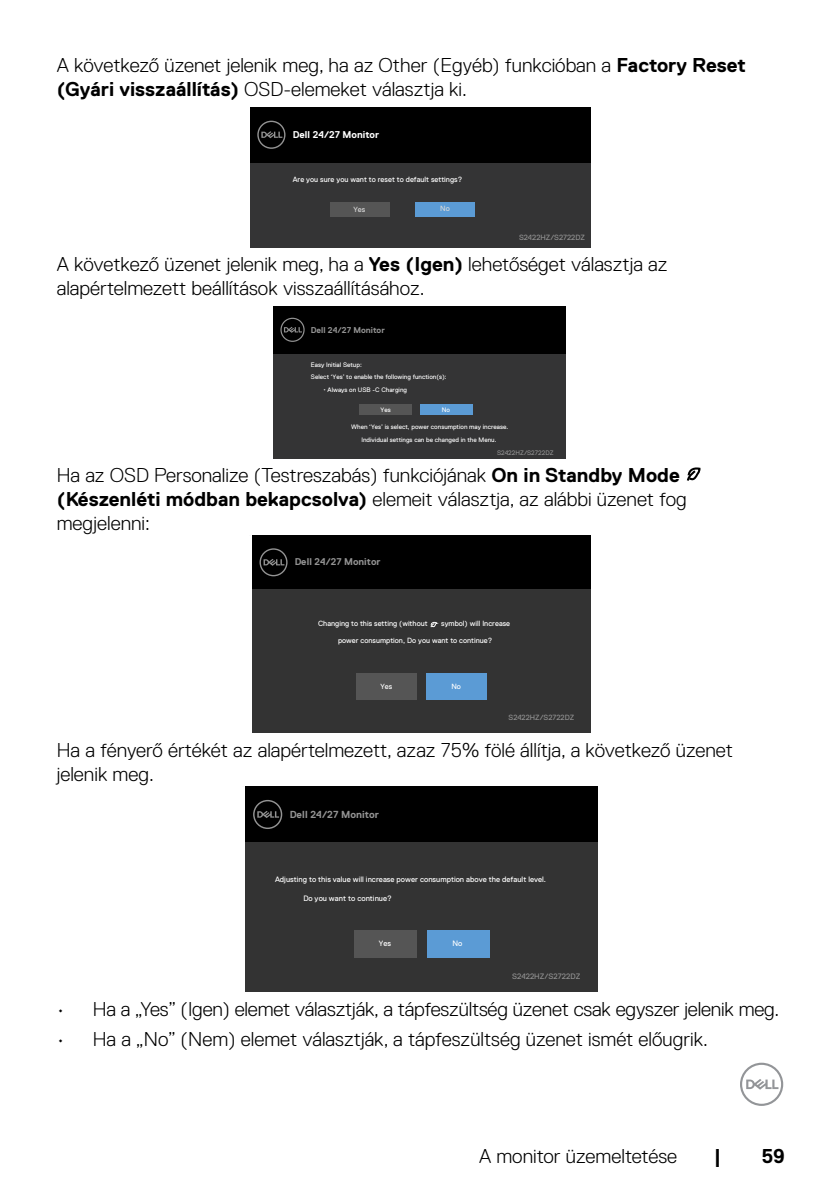
<style>
.page{position:relative;width:840px;height:1191px;background:#fff}
.page>*{position:absolute;margin:0;border:0;box-sizing:border-box;transform-origin:0 0}
.t1{font:300 20px/24px "Dell Replica";color:#000}
.t2{font:700 20px "Dell Replica";color:#000}
.t3{font:700 10.2px "Dell Replica";color:#939393}
.t4{font:700 9.8px "Dell Replica";color:#fff}
.t5{font:700 9.8px "Dell Replica";color:#939393}
.t6{font:700 8.4px "Dell Replica";color:#939393}
.t7{font:7.8px "Dell Replica";color:#fff}
.t8{font:7.8px "Dell Replica";color:#939393}
.t9{font:7.6px/16.2px "Dell Replica";color:#fff}
.t10{font:7.6px "Dell Replica";color:#939393}
.t11{font:7.6px "Dell Replica";color:#d9d9d9}
.t12{font:6.4px/12.6px "Dell Replica";color:#fff}
.t13{font:6.4px "Dell Replica";color:#939393}
.s1{font-weight:700}
.s2{font-size:6.2px}
</style>
<div class="page">
<svg style="left:740px;top:1062px;width:42px;height:44px"></svg>
<div style="left:249px;top:163px;width:341px;height:84px;background:#343435"></div>
<div style="left:249px;top:107px;width:341px;height:56px;background:#000"></div>
<svg style="left:257px;top:121px;width:28px;height:28px"></svg>
<div style="left:415px;top:202px;width:59px;height:14px;background:#5b9bd5"></div>
<div style="left:329px;top:202px;width:60px;height:14px;background:#555"></div>
<div style="left:274px;top:306px;width:291px;height:48px;background:#000"></div>
<svg style="left:280px;top:318px;width:24px;height:24px"></svg>
<div style="left:274px;top:354px;width:291px;height:104px;background:#343435"></div>
<div style="left:359px;top:404px;width:52px;height:11px;background:#555"></div>
<div style="left:420px;top:404px;width:52px;height:11px;background:#5b9bd5"></div>
<svg style="left:686px;top:467px;width:15px;height:14px"></svg>
<div style="left:252px;top:588px;width:338px;height:145px;background:#333"></div>
<div style="left:252px;top:535px;width:338px;height:53px;background:#000"></div>
<svg style="left:259px;top:548px;width:28px;height:28px"></svg>
<div style="left:426px;top:673px;width:60px;height:27px;background:#5b9bd5"></div>
<div style="left:356px;top:673px;width:60px;height:27px;background:#555"></div>
<svg style="left:430px;top:622px;width:7px;height:6px"></svg>
<div style="left:245px;top:841px;width:352px;height:151px;background:#333"></div>
<div style="left:245px;top:786px;width:352px;height:55px;background:#000"></div>
<svg style="left:253px;top:800px;width:29px;height:29px"></svg>
<div style="left:426px;top:930px;width:63px;height:27px;background:#5b9bd5"></div>
<div style="left:353px;top:930px;width:63px;height:27px;background:#555"></div>
<p class="t1" style="left:57px;top:53px;width:690px">A következő üzenet jelenik meg, ha az Other (Egyéb) funkcióban a <span class="s1">Factory Reset (Gyári visszaállítás)</span> OSD-elemeket választja ki.</p>
<p class="t4" style="left:292px;top:129px;width:88px">Dell 24/27 Monitor</p>
<p class="t9" style="left:292px;top:171px;width:171px">Are you sure you want to reset to default settings?</p>
<p class="t11" style="left:353px;top:205px;width:13px">Yes</p>
<p class="t11" style="left:440px;top:204px;width:11px">No</p>
<p class="t10" style="left:518px;top:234px;width:67px">S2422HZ/S2722DZ</p>
<p class="t1" style="left:57px;top:252px;width:612px">A következő üzenet jelenik meg, ha a <span class="s1">Yes (Igen)</span> lehetőséget választja az alapértelmezett beállítások visszaállításához.</p>
<p class="t6" style="left:311px;top:325px;width:75px">Dell 24/27 Monitor</p>
<p class="t12" style="left:311px;top:358px;width:137px">Easy Initial Setup:<br>Select ‘Yes’ to enable the following function(s):</p>
<p class="t12" style="left:323px;top:383px;width:85px"><span class="s2">•</span> Always on USB -C Charging</p>
<p class="t12" style="left:380px;top:403px;width:12px">Yes</p>
<p class="t12" style="left:441px;top:403px;width:10px">No</p>
<p class="t13" style="left:497px;top:449px;width:58px">S2422HZ/S2722DZ</p>
<p class="t12" style="left:351px;top:421px;width:159px;text-align:center">When ‘Yes’ is select, power consumption may increase.<br>Individual settings can be changed in the Menu.</p>
<p class="t1" style="left:57px;top:463px;width:631px">Ha az OSD Personalize (Testreszabás) funkciójának <span class="s1">On in Standby Mode (Készenléti módban bekapcsolva)</span> elemeit választja, az alábbi üzenet fog megjelenni:</p>
<p class="t5" style="left:294px;top:556px;width:87px">Dell 24/27 Monitor</p>
<p class="t9" style="left:318px;top:615px;width:111px">Changing to this setting (without</p>
<p class="t9" style="left:338px;top:615px;width:173px;text-indent:103px">symbol) will Increase power consumption, Do you want to continue?</p>
<p class="t9" style="left:380px;top:678px;width:13px">Yes</p>
<p class="t9" style="left:451px;top:678px;width:11px">No</p>
<p class="t10" style="left:508px;top:713px;width:67px">S2422HZ/S2722DZ</p>
<p class="t1" style="left:57px;top:738px;width:677px">Ha a fényerő értékét az alapértelmezett, azaz 75% fölé állítja, a következő üzenet jelenik meg.</p>
<p class="t3" style="left:289px;top:808px;width:91px">Dell 24/27 Monitor</p>
<p class="t7" style="left:275px;top:875px;width:272px">Adjusting to this value will increase power consumption above the default level.</p>
<p class="t7" style="left:303px;top:894px;width:90px">Do you want to continue?</p>
<p class="t7" style="left:378px;top:939px;width:14px">Yes</p>
<p class="t7" style="left:452px;top:939px;width:11px">No</p>
<p class="t8" style="left:512px;top:971px;width:70px">S2422HZ/S2722DZ</p>
<p class="t1" style="left:57px;top:997px;width:723px">• Ha a „Yes” (Igen) elemet választják, a tápfeszültség üzenet csak egyszer jelenik meg.</p>
<p class="t1" style="left:57px;top:1027px;width:652px">• Ha a „No” (Nem) elemet választják, a tápfeszültség üzenet ismét előugrik.</p>
<p class="t1" style="left:479px;top:1143px;width:199px">A monitor üzemeltetése</p>
<p class="t2" style="left:713px;top:1144px;width:9px">|</p>
<p class="t2" style="left:761px;top:1144px;width:25px">59</p>
</div>
